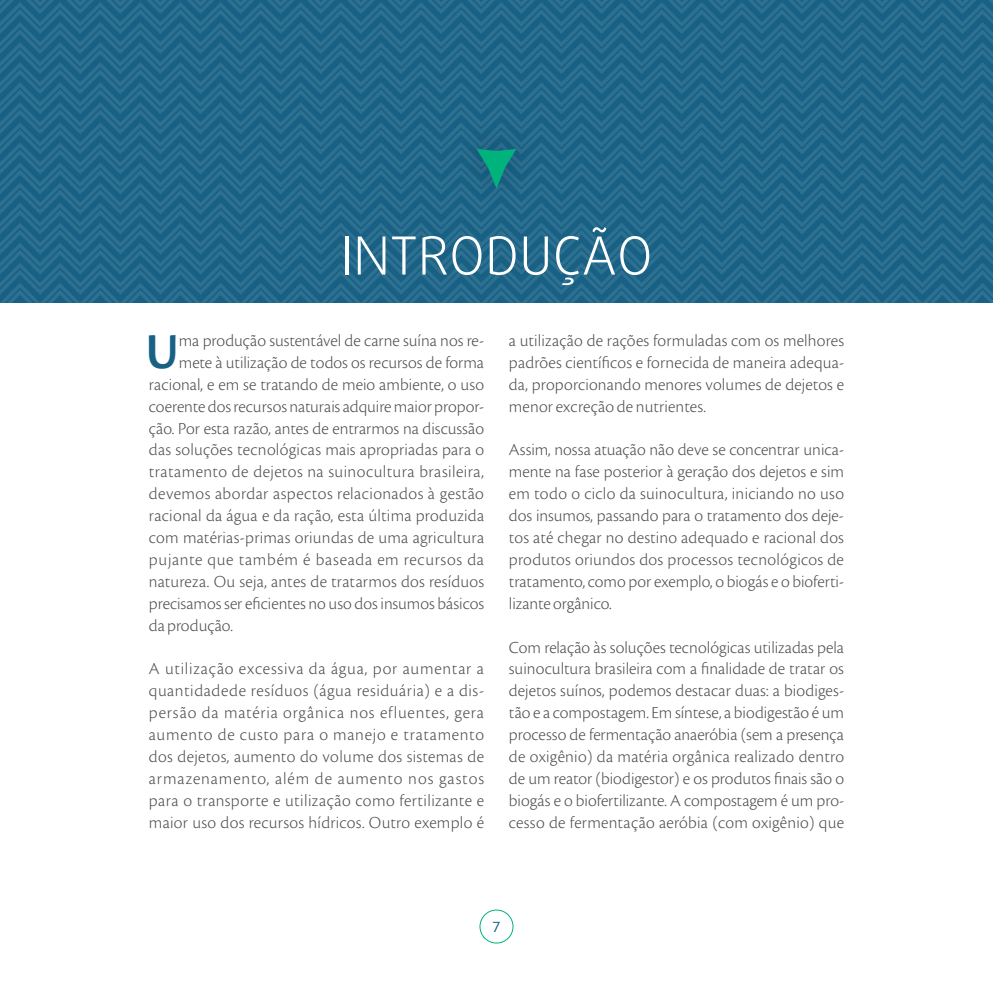
<style>
.page{position:relative;width:993px;height:993px;background:#fff}
.page>*{position:absolute;margin:0;border:0;box-sizing:border-box;transform-origin:0 0}
.t1{font:300 52.5px "Daxline Pro";letter-spacing:.01em;color:#fff}
.t2{font:600 52.32px "Cronos Pro";color:#186185;scale:.95 1}
.t3{font:300 17.5px/21.9px "Cronos Pro";letter-spacing:.01em;color:#4d4d4f;text-align:justify}
.t4{font:300 17.5px "Cronos Pro";letter-spacing:.04em;color:#4d4d4f}
.t5{font:14px "Daxline Pro";color:#186185}
</style>
<div class="page">
<div style="left:479px;top:909px;width:34px;height:34px;border:1px solid #00b37d;border-radius:50%"></div>
<svg style="left:0;top:0;width:992px;height:302px;background:#22688a"></svg>
<h1 class="t1" style="left:340px;top:221px;width:313px">I NTRODUÇÃO</h1>
<h2 class="t2" style="left:146px;top:321px;width:36px">U</h2>
<p class="t3" style="left:179px;top:329px;width:307px">ma produção sustentável de carne suína nos re-</p>
<p class="t3" style="left:179px;top:351px;width:307px">mete à utilização de todos os recursos de forma</p>
<p class="t3" style="left:149px;top:373px;width:336px">racional, e em se tratando de meio ambiente, o uso</p>
<p class="t3" style="left:149px;top:395px;width:336px">coerente dos recursos naturais adquire maior propor-</p>
<p class="t3" style="left:149px;top:417px;width:336px">ção. Por esta razão, antes de entrarmos na discussão</p>
<p class="t3" style="left:149px;top:439px;width:336px">das soluções tecnológicas mais apropriadas para o</p>
<p class="t3" style="left:149px;top:460px;width:336px">tratamento de dejetos na suinocultura brasileira,</p>
<p class="t3" style="left:149px;top:482px;width:336px">devemos abordar aspectos relacionados à gestão</p>
<p class="t3" style="left:149px;top:504px;width:336px">racional da água e da ração, esta última produzida</p>
<p class="t3" style="left:149px;top:526px;width:336px">com matérias-primas oriundas de uma agricultura</p>
<p class="t4" style="left:149px;top:549px;width:336px">pujante que também é baseada em recursos da</p>
<p class="t3" style="left:149px;top:570px;width:336px">natureza. Ou seja, antes de tratarmos dos resíduos</p>
<p class="t3" style="left:149px;top:592px;width:336px">precisamos ser eficientes no uso dos insumos básicos</p>
<p class="t3" style="left:149px;top:614px;width:85px">da produção.</p>
<p class="t3" style="left:149px;top:657px;width:336px">A utilização excessiva da água, por aumentar a quantidadede resíduos (água residuária) e a dis&shy;persão da matéria orgânica nos efluentes, gera aumento de custo para o manejo e tratamento dos dejetos, aumento do volume dos sistemas de armazenamento, além de aumento nos gastos para o transporte e utilização como fertilizante e maior uso dos recursos hídricos. Outro exemplo é</p>
<p class="t3" style="left:508px;top:329px;width:336px">a utilização de rações formuladas com os melhores padrões científicos e fornecida de maneira adequa&shy;da, proporcionando menores volumes de dejetos e menor excreção de nutrientes.</p>
<p class="t3" style="left:508px;top:439px;width:336px">Assim, nossa atuação não deve se concentrar unica&shy;mente na fase posterior à geração dos dejetos e sim em todo o ciclo da suinocultura, iniciando no uso dos insumos, passando para o tratamento dos deje&shy;tos até chegar no destino adequado e racional dos produtos oriundos dos processos tecnológicos de tratamento, como por exemplo, o biogás e o bioferti&shy;lizante orgânico.</p>
<p class="t3" style="left:508px;top:635px;width:336px">Com relação às soluções tecnológicas utilizadas pela suinocultura brasileira com a finalidade de tratar os dejetos suínos, podemos destacar duas: a biodiges&shy;tão e a compostagem. Em síntese, a biodigestão é um processo de fermentação anaeróbia (sem a presença de oxigênio) da matéria orgânica realizado dentro de um reator (biodigestor) e os produtos finais são o biogás e o biofertilizante. A compostagem é um pro&shy;cesso de fermentação aeróbia (com oxigênio) que</p>
<p class="t5" style="left:492px;top:917px;width:9px">7</p>
</div>
